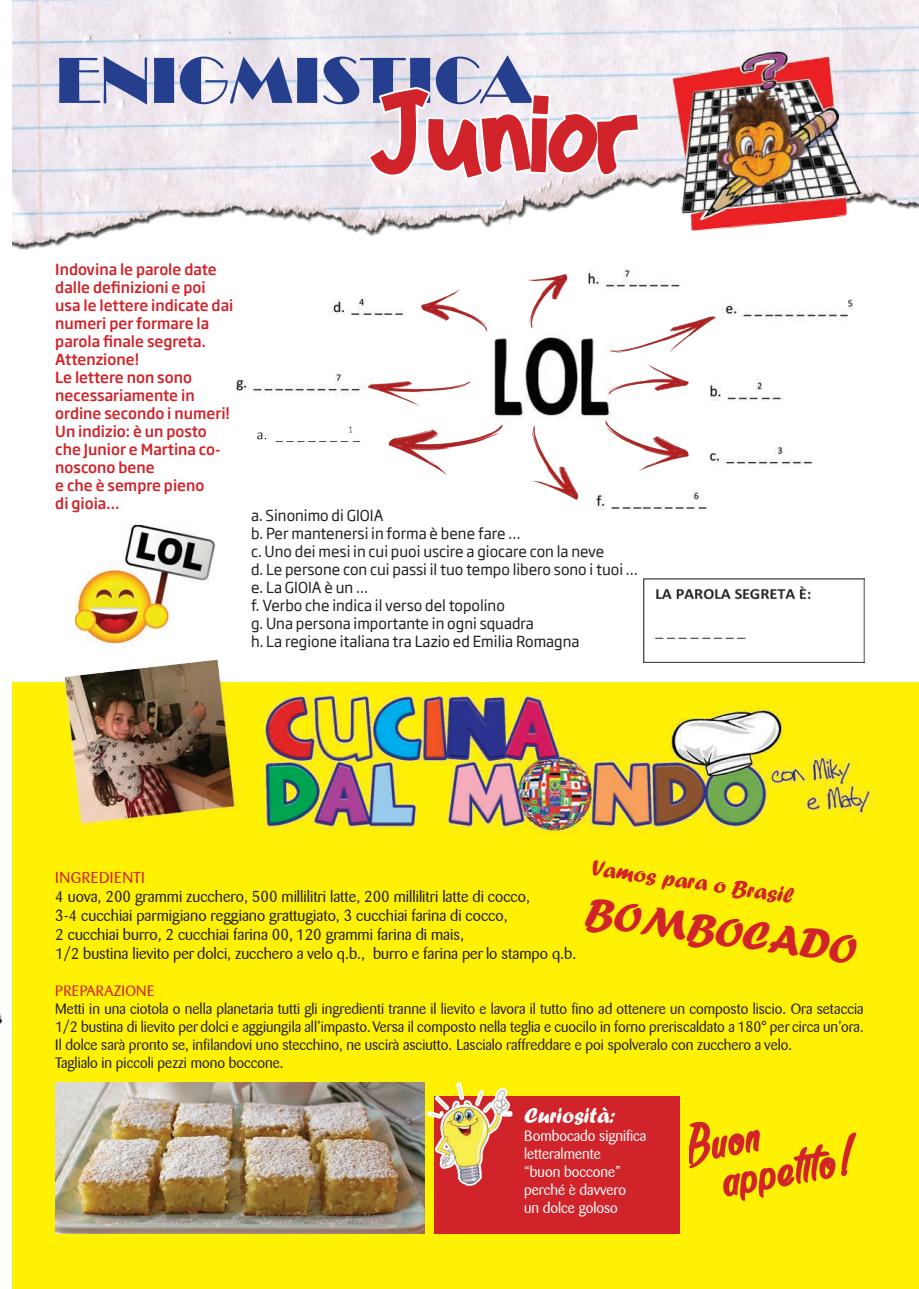
<style>
.page{position:relative;width:919px;height:1289px;background:#fff}
.page>*{position:absolute;margin:0;border:0;box-sizing:border-box;transform-origin:0 0}
.t1{font:120px "Animated";color:#d1232a}
.t2{font:67.5px "Broadway";color:#253f8e}
.t3{font:43.2px "Forte";color:#d1232a}
.t4{font:23.1px "Forte";color:#d1232a}
.t5{font:22.5px "Forte";color:#fff}
.t6{font:15.75px/18.9px "Barmeno";color:#231f20}
.t7{font:15.75px "Barmeno";letter-spacing:.03em;color:#d1232a}
.t8{font:15px/18px "Barmeno";color:#231f20}
.t9{font:15px/18px "Soho Gothic Std";color:#231f20}
.t10{font:500 15px/18px "Soho Gothic Std";color:#d1232a}
.t11{font:15px/18px "Barmeno";color:#fff}
.t12{font:15px "Barmeno";letter-spacing:.02em;color:#d1232a}
</style>
<div class="page">
<img style="left:13px;top:578px;width:905px;height:710px">
<div style="left:434px;top:1095px;width:245px;height:138px;background:#d1232a"></div>
<img style="left:13px;top:0;width:905px;height:291px">
<img style="left:55px;top:1082px;width:369px;height:151px">
<svg style="left:426px;top:1082px;width:86px;height:103px"></svg>
<img style="left:428px;top:1082px;width:82px;height:103px">
<img style="left:666px;top:44px;width:197px;height:189px">
<svg style="left:368px;top:87px;width:272px;height:93px"></svg>
<img style="left:0;top:1012px;width:2px;height:13px">
<img style="left:225px;top:263px;width:638px;height:248px">
<img style="left:643px;top:578px;width:221px;height:85px">
<svg style="left:688px;top:1121px;width:168px;height:79px;background:#f3bc0c"></svg>
<img style="left:75px;top:526px;width:143px;height:124px">
<h2 class="t2" style="left:55px;top:41px;width:479px">ENIGMISTICA</h2>
<h1 class="t1" style="left:370px;top:83px;width:269px">Junior</h1>
<p class="t10" style="left:55px;top:260px;width:179px">Indovina le parole date dalle definizioni e poi usa le lettere indicate dai numeri per formare la parola finale segreta.<br>Attenzione!<br>Le lettere non sono necessariamente in ordine secondo i numeri!<br>Un indizio: è un posto che Junior e Martina co&shy;noscono bene<br>e che è sempre pieno<br>di gioia…</p>
<p class="t9" style="left:251px;top:506px;width:388px">a. Sinonimo di GIOIA<br>b. Per mantenersi in forma è bene fare …<br>c. Uno dei mesi in cui puoi uscire a giocare con la neve<br>d. Le persone con cui passi il tuo tempo libero sono i tuoi … e. La GIOIA è un …<br>f. Verbo che indica il verso del topolino<br>g. Una persona importante in ogni squadra<br>h. La regione italiana tra Lazio ed Emilia Romagna</p>
<h3 class="t4" style="left:594px;top:854px;width:205px;rotate:8deg">Vamos para o Brasil</h3>
<p class="t7" style="left:55px;top:868px;width:91px">INGREDIENTI</p>
<p class="t6" style="left:55px;top:887px;width:522px">4 uova, 200 grammi zucchero, 500 millilitri latte, 200 millilitri latte di cocco,<br>3-4 cucchiai parmigiano reggiano grattugiato, 3 cucchiai farina di cocco,<br>2 cucchiai burro, 2 cucchiai farina 00, 120 grammi farina di mais,<br>1/2 bustina lievito per dolci, zucchero a velo q.b., burro e farina per lo stampo q.b.</p>
<p class="t12" style="left:55px;top:981px;width:101px">PREPARAZIONE</p>
<p class="t8" style="left:55px;top:999px;width:809px">Metti in una ciotola o nella planetaria tutti gli ingredienti tranne il lievito e lavora il tutto fino ad ottenere un composto liscio. Ora setaccia 1/2 bustina di lievito per dolci e aggiungila all’impasto. Versa il composto nella teglia e cuocilo in forno preriscaldato a 180° per circa un’ora.<br>Il dolce sarà pronto se, infilandovi uno stecchino, ne uscirà asciutto. Lascialo raffreddare e poi spolveralo con zucchero a velo.<br>Taglialo in piccoli pezzi mono boccone.</p>
<h3 class="t5" style="left:524px;top:1102px;width:93px">Curiosità:</h3>
<p class="t11" style="left:524px;top:1126px;width:124px">Bombocado significa letteralmente<br>“buon boccone” perché è davvero<br>un dolce goloso</p>
<h3 class="t3" style="left:589px;top:887px;width:274px;rotate:8deg">BOMBOCADO</h3>
</div>
